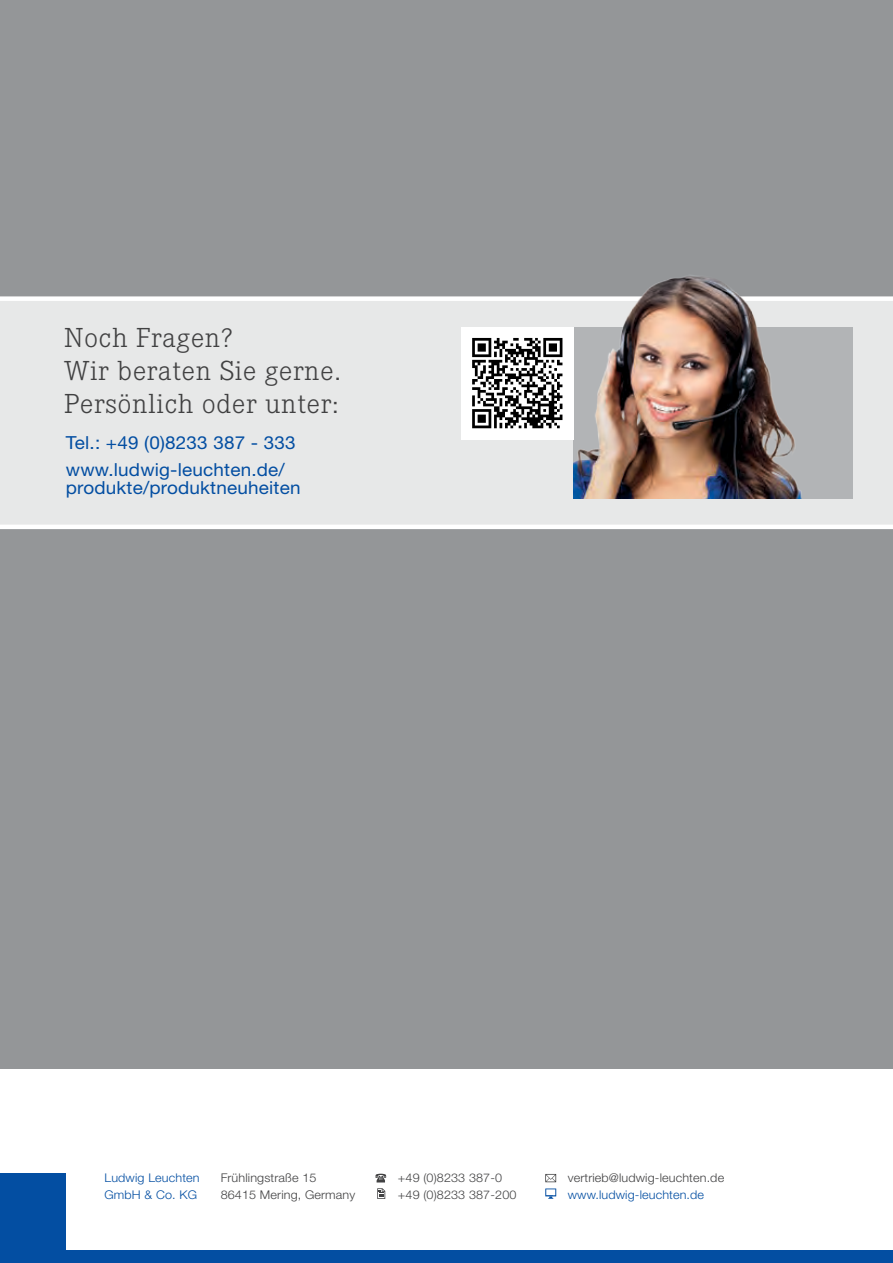
<style>
.page{position:relative;width:893px;height:1263px;background:#fff}
.page>*{position:absolute;margin:0;border:0;box-sizing:border-box;transform-origin:0 0}
.t1{font:300 27px/33px "Corporate EBQ";letter-spacing:.025em;color:#414142;scale:1.05 1}
.t2{font:18px/27px "Helvetica Neue LT Std";letter-spacing:.01em;color:#034ea2;scale:1.05 1}
.t3{font:300 12px/16.5px "Helvetica Neue LT Std";letter-spacing:.01em;color:#414142;scale:1.05 1}
.t4{font:300 12px/16.5px "Helvetica Neue LT Std";letter-spacing:.01em;color:#034ea2;scale:1.05 1}
</style>
<div class="page">
<div style="left:0;top:0;width:893px;height:1068px;background:#949698"></div>
<div style="left:0;top:1174px;width:66px;height:89px;background:#034ea2"></div>
<div style="left:0;top:1250px;width:893px;height:13px;background:#034ea2"></div>
<div style="left:0;top:296px;width:893px;height:233px;background:#e7e8e8"></div>
<div style="left:461px;top:327px;width:112px;height:112px;background:#fff"></div>
<img style="left:573px;top:275px;width:280px;height:223px">
<div style="left:469px;top:335px;width:96px;height:96px;background:linear-gradient(to right,#fbfbfb,#fbfbfb)"></div>
<svg style="left:472px;top:338px;width:90px;height:90px"></svg>
<svg style="left:545px;top:1174px;width:11px;height:8px"></svg>
<svg style="left:545px;top:1188px;width:11px;height:11px"></svg>
<svg style="left:377px;top:1188px;width:8px;height:11px"></svg>
<svg style="left:375px;top:1174px;width:11px;height:8px"></svg>
<h1 class="t1" style="left:64px;top:322px;width:265px">Noch Fragen?<br>Wir beraten Sie gerne.<br>Persönlich oder unter:</h1>
<h2 class="t2" style="left:66px;top:429px;width:220px">Tel.: +49 (0)8233 387 - 333 www.ludwig-leuchten.de/</h2>
<h2 class="t2" style="left:66px;top:474px;width:225px">produkte/produktneuheiten</h2>
<p class="t4" style="left:105px;top:1169px;width:92px">Ludwig Leuchten<br>GmbH &amp; Co. KG</p>
<p class="t3" style="left:398px;top:1169px;width:114px">+49 (0)8233 387-0 +49 (0)8233 387-200</p>
<p class="t3" style="left:221px;top:1169px;width:130px">Frühlingstraße 15<br>86415 Mering, Germany</p>
<p class="t3" style="left:568px;top:1169px;width:150px">vertrieb@ludwig-leuchten.de</p>
<p class="t4" style="left:568px;top:1186px;width:131px">www.ludwig-leuchten.de</p>
</div>
